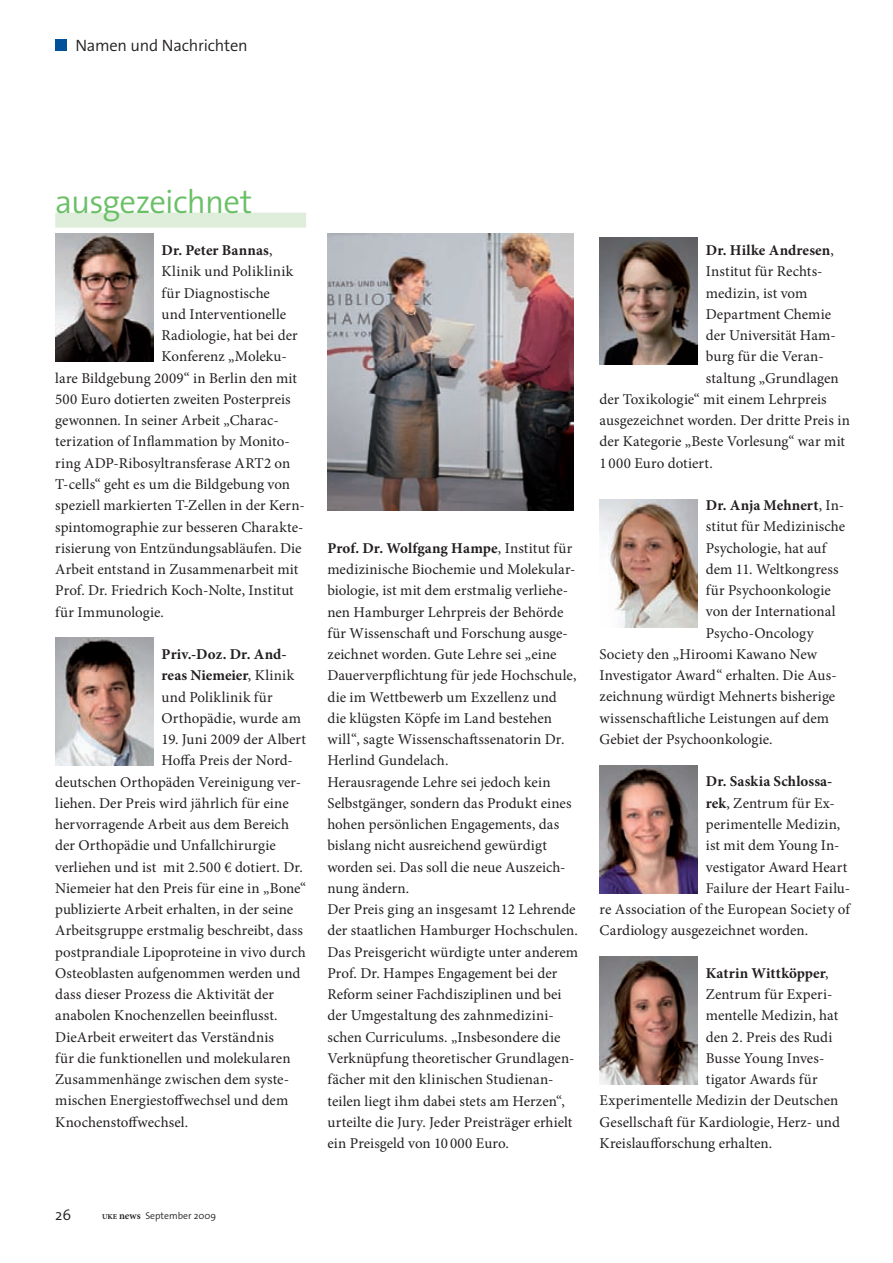
<style>
.page{position:relative;width:893px;height:1263px;background:#fff}
.page>*{position:absolute;margin:0;border:0;box-sizing:border-box;transform-origin:0 0}
.t1{font:300 33px "The Sans Os F";letter-spacing:-.025em;color:#6bc067}
.t2{font:300 16.5px "The Sans Os F";letter-spacing:-.015em;color:#231f20}
.t3{font:15px/21.3px "Minion Pro";letter-spacing:.005em;color:#231f20}
.t4{font:700 15px "Minion Pro";letter-spacing:.005em;color:#231f20}
.t5{font:15px "Minion Pro";letter-spacing:.025em;color:#231f20}
.t6{font:300 15px "The Sans Os F";color:#231f20}
.t7{font:300 9.75px "The Sans Os F";color:#231f20}
.s1{font-weight:400}
.s2{font-weight:700}
.s3{font-family:"Minion Pro";font-weight:700;font-size:7.5px}
.s4{font-family:"Minion Pro";font-weight:600;font-size:10.5px}
</style>
<div class="page">
<div style="left:55px;top:213px;width:251px;height:15px;background:#dfeedb"></div>
<img style="left:55px;top:234px;width:98px;height:127px">
<img style="left:55px;top:638px;width:98px;height:127px">
<img style="left:600px;top:765px;width:97px;height:128px">
<img style="left:600px;top:957px;width:97px;height:127px">
<img style="left:327px;top:234px;width:246px;height:276px">
<img style="left:600px;top:500px;width:97px;height:127px">
<img style="left:600px;top:237px;width:97px;height:128px">
<div style="left:55px;top:40px;width:12px;height:11px;background:#01519a"></div>
<p class="t2" style="left:75px;top:35px;width:174px">Namen und Nachrichten</p>
<h1 class="t1" style="left:55px;top:180px;width:198px">ausgezeichnet</h1>
<p class="t4" style="left:162px;top:240px;width:113px">Dr. Peter Bannas<span class="s1">,</span></p>
<p class="t3" style="left:162px;top:261px;width:133px">Klinik und Poliklinik</p>
<p class="t3" style="left:162px;top:282px;width:110px">für Diagnostische</p>
<p class="t3" style="left:162px;top:304px;width:126px">und Interventionelle</p>
<p class="t3" style="left:162px;top:325px;width:138px">Radiologie, hat bei der</p>
<p class="t3" style="left:162px;top:346px;width:127px">Konferenz „Moleku-</p>
<p class="t3" style="left:55px;top:367px;width:243px">lare Bildgebung 2009“ in Berlin den mit</p>
<p class="t3" style="left:55px;top:389px;width:237px">500 Euro dotierten zweiten Posterpreis</p>
<p class="t3" style="left:55px;top:410px;width:225px">gewonnen. In seiner Arbeit „Charac-</p>
<p class="t3" style="left:55px;top:431px;width:236px">terization of Inflammation by Monito-</p>
<p class="t3" style="left:55px;top:452px;width:237px">ring ADP-Ribosyltransferase ART2 on</p>
<p class="t3" style="left:55px;top:474px;width:236px">T-cells“ geht es um die Bildgebung von</p>
<p class="t3" style="left:55px;top:495px;width:251px">speziell markierten T-Zellen in der Kern-</p>
<p class="t3" style="left:55px;top:516px;width:250px">spintomographie zur besseren Charakte-</p>
<p class="t3" style="left:55px;top:537px;width:248px">risierung von Entzündungsabläufen. Die</p>
<p class="t3" style="left:55px;top:559px;width:245px">Arbeit entstand in Zusammenarbeit mit</p>
<p class="t3" style="left:55px;top:580px;width:240px">Prof. Dr. Friedrich Koch-Nolte, Institut</p>
<p class="t3" style="left:55px;top:601px;width:110px">für Immunologie.</p>
<p class="t3" style="left:162px;top:644px;width:141px"><span class="s2">Priv.-Doz. Dr. And&shy;reas Niemeier</span>, Klinik und Poliklinik für<br>Orthopädie, wurde am</p>
<p class="t3" style="left:162px;top:729px;width:146px">19. Juni 2009 der Albert</p>
<p class="t3" style="left:162px;top:750px;width:133px">Hoffa Preis der Nord-</p>
<p class="t3" style="left:55px;top:771px;width:247px">deutschen Orthopäden Vereinigung ver-</p>
<p class="t3" style="left:55px;top:792px;width:235px">liehen. Der Preis wird jährlich für eine</p>
<p class="t3" style="left:55px;top:814px;width:235px">hervorragende Arbeit aus dem Bereich</p>
<p class="t3" style="left:55px;top:835px;width:222px">der Orthopädie und Unfallchirurgie</p>
<p class="t3" style="left:55px;top:856px;width:249px">verliehen und ist mit 2.500 € dotiert. Dr.</p>
<p class="t3" style="left:55px;top:877px;width:252px">Niemeier hat den Preis für eine in „Bone“</p>
<p class="t3" style="left:55px;top:899px;width:239px">publizierte Arbeit erhalten, in der seine</p>
<p class="t3" style="left:55px;top:920px;width:249px">Arbeitsgruppe erstmalig beschreibt, dass</p>
<p class="t3" style="left:55px;top:941px;width:252px">postprandiale Lipoproteine in vivo durch</p>
<p class="t3" style="left:55px;top:962px;width:247px">Osteoblasten aufgenommen werden und</p>
<p class="t3" style="left:55px;top:984px;width:220px">dass dieser Prozess die Aktivität der</p>
<p class="t3" style="left:55px;top:1005px;width:224px">anabolen Knochenzellen beeinflusst.</p>
<p class="t3" style="left:55px;top:1026px;width:220px">DieArbeit erweitert das Verständnis</p>
<p class="t3" style="left:55px;top:1047px;width:237px">für die funktionellen und molekularen</p>
<p class="t3" style="left:55px;top:1069px;width:235px">Zusammenhänge zwischen dem syste-</p>
<p class="t3" style="left:55px;top:1090px;width:235px">mischen Energiestoffwechsel und dem</p>
<p class="t3" style="left:55px;top:1111px;width:134px">Knochenstoffwechsel.</p>
<p class="t3" style="left:327px;top:537px;width:252px"><span class="s2">Prof. Dr. Wolfgang Hampe</span>, Institut für medizinische Biochemie und Molekular&shy;biologie, ist mit dem erstmalig verliehe&shy;nen Hamburger Lehrpreis der Behörde für Wissenschaft und Forschung ausge&shy;zeichnet worden. Gute Lehre sei „eine Dauerverpflichtung für jede Hochschule, die im Wettbewerb um Exzellenz und die klügsten Köpfe im Land bestehen will“, sagte Wissenschaftssenatorin Dr.<br>Herlind Gundelach.<br>Herausragende Lehre sei jedoch kein Selbstgänger, sondern das Produkt eines hohen persönlichen Engagements, das bislang nicht ausreichend gewürdigt worden sei. Das soll die neue Auszeich&shy;nung ändern.<br>Der Preis ging an insgesamt 12 Lehrende der staatlichen Hamburger Hochschulen.<br>Das Preisgericht würdigte unter anderem Prof. Dr. Hampes Engagement bei der Reform seiner Fachdisziplinen und bei der Umgestaltung des zahnmedizini&shy;schen Curriculums. „Insbesondere die Verknüpfung theoretischer Grundlagen&shy;fächer mit den klinischen Studienan&shy;teilen liegt ihm dabei stets am Herzen“, urteilte die Jury. Jeder Preisträger erhielt ein Preisgeld von 10 000 Euro.</p>
<p class="t4" style="left:706px;top:240px;width:129px">Dr. Hilke Andresen<span class="s1">,</span></p>
<p class="t3" style="left:706px;top:261px;width:117px">Institut für Rechts-</p>
<p class="t3" style="left:706px;top:282px;width:103px">medizin, ist vom</p>
<p class="t3" style="left:706px;top:303px;width:127px">Department Chemie</p>
<p class="t3" style="left:706px;top:325px;width:131px">der Universität Ham-</p>
<p class="t3" style="left:706px;top:346px;width:119px">burg für die Veran-</p>
<p class="t3" style="left:706px;top:367px;width:134px">staltung „Grundlagen</p>
<p class="t3" style="left:600px;top:388px;width:229px">der Toxikologie“ mit einem Lehrpreis</p>
<p class="t3" style="left:600px;top:410px;width:252px">ausgezeichnet worden. Der dritte Preis in</p>
<p class="t3" style="left:600px;top:431px;width:247px">der Kategorie „Beste Vorlesung“ war mit</p>
<p class="t3" style="left:600px;top:452px;width:115px">1 000 Euro dotiert.</p>
<p class="t4" style="left:706px;top:495px;width:140px">Dr. Anja Mehnert<span class="s1">, In-</span></p>
<p class="t3" style="left:706px;top:516px;width:141px">stitut für Medizinische</p>
<p class="t3" style="left:706px;top:537px;width:122px">Psychologie, hat auf</p>
<p class="t3" style="left:706px;top:558px;width:134px">dem 11. Weltkongress</p>
<p class="t3" style="left:706px;top:580px;width:127px">für Psychoonkologie</p>
<p class="t3" style="left:706px;top:601px;width:131px">von der International</p>
<p class="t3" style="left:706px;top:622px;width:109px">Psycho-Oncology</p>
<p class="t3" style="left:600px;top:643px;width:219px">Society den „Hiroomi Kawano New</p>
<p class="t3" style="left:600px;top:665px;width:239px">Investigator Award“ erhalten. Die Aus-</p>
<p class="t3" style="left:600px;top:686px;width:237px">zeichnung würdigt Mehnerts bisherige</p>
<p class="t3" style="left:600px;top:707px;width:231px">wissenschaftliche Leistungen auf dem</p>
<p class="t3" style="left:600px;top:728px;width:175px">Gebiet der Psychoonkologie.</p>
<p class="t4" style="left:706px;top:771px;width:128px">Dr. Saskia Schlossa-</p>
<p class="t5" style="left:706px;top:793px;width:130px"><span class="s2">rek</span>, Zentrum für Ex-</p>
<p class="t3" style="left:706px;top:814px;width:136px">perimentelle Medizin,</p>
<p class="t3" style="left:706px;top:835px;width:135px">ist mit dem Young In-</p>
<p class="t3" style="left:706px;top:856px;width:143px">vestigator Award Heart</p>
<p class="t3" style="left:706px;top:877px;width:146px">Failure der Heart Failu-</p>
<p class="t3" style="left:600px;top:899px;width:252px">re Association of the European Society of</p>
<p class="t3" style="left:600px;top:920px;width:210px">Cardiology ausgezeichnet worden.</p>
<p class="t4" style="left:706px;top:962px;width:124px">Katrin Wittköpper<span class="s1">,</span></p>
<p class="t3" style="left:706px;top:984px;width:128px">Zentrum für Experi-</p>
<p class="t3" style="left:706px;top:1005px;width:134px">mentelle Medizin, hat</p>
<p class="t3" style="left:706px;top:1026px;width:128px">den 2. Preis des Rudi</p>
<p class="t3" style="left:706px;top:1047px;width:120px">Busse Young Inves-</p>
<p class="t3" style="left:706px;top:1069px;width:113px">tigator Awards für</p>
<p class="t3" style="left:600px;top:1090px;width:240px">Experimentelle Medizin der Deutschen</p>
<p class="t3" style="left:600px;top:1111px;width:242px">Gesellschaft für Kardiologie, Herz- und</p>
<p class="t3" style="left:600px;top:1132px;width:174px">Kreislaufforschung erhalten.</p>
<p class="t6" style="left:55px;top:1205px;width:17px">26</p>
<p class="t7" style="left:102px;top:1210px;width:115px"><span class="s3">UKE</span> <span class="s4">news</span> September 2009</p>
</div>
